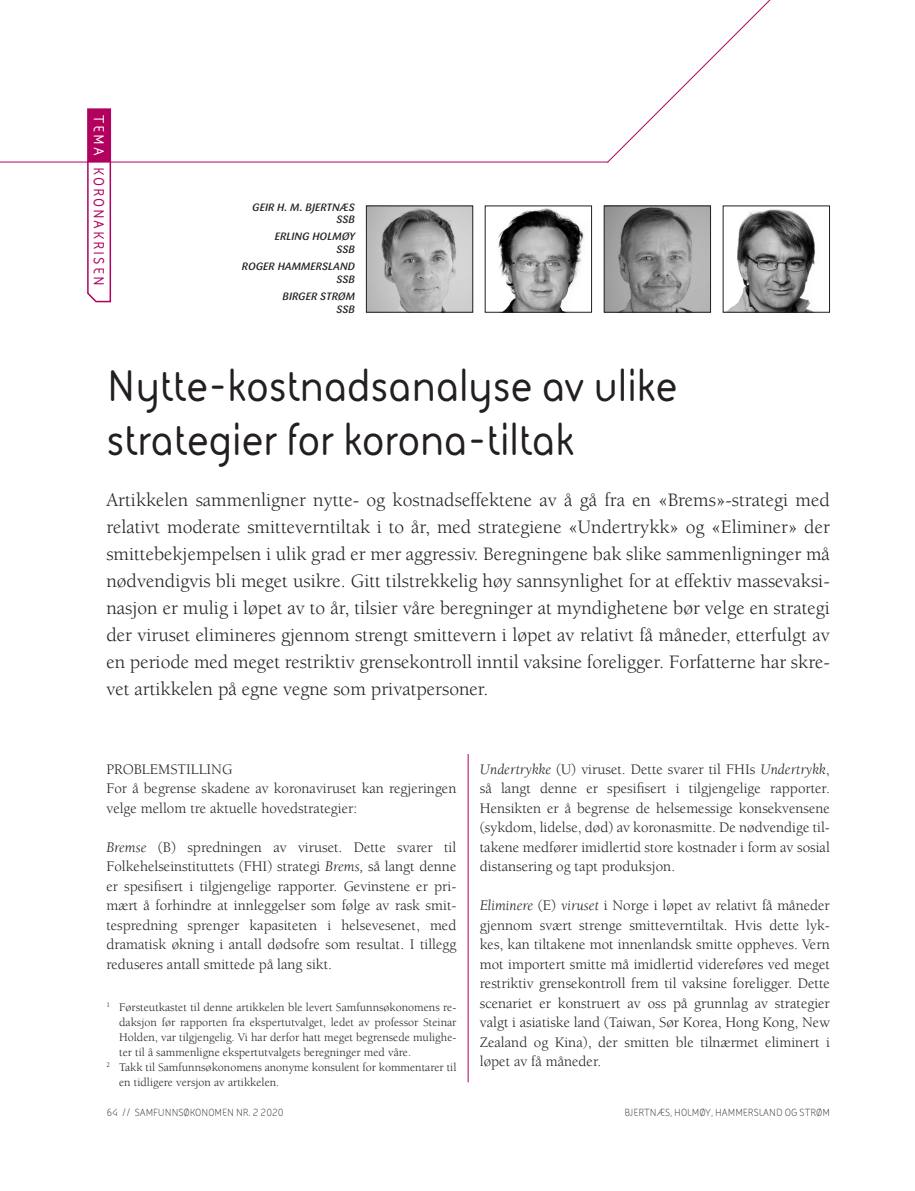
<style>
.page{position:relative;width:915px;height:1191px;background:#fff}
.page>*{position:absolute;margin:0;border:0;box-sizing:border-box;transform-origin:0 0}
.t1{font:700 45px/54px "FS Sophie";color:#231f20}
.t2{font:19.5px/27px "Berkeley Std";color:#231f20;text-align:justify}
.t3{font:15px/19.5px "Berkeley Std";color:#231f20;text-align:justify}
.t4{font:700 15px "FS Sophie";letter-spacing:.12em;color:#b1005d}
.t5{font:12px "Berkeley Std";color:#231f20}
.t6{font:italic 500 10.5px/12.8px "Sari OT";letter-spacing:.01em;color:#231f20;text-align:right}
.t7{font:10.5px "FS Sophie";color:#231f20}
.s1{color:#fff}
.s2{font-style:italic}
</style>
<div class="page">
<hr style="left:0;top:162px;width:607px;height:1px;background:#b1005d">
<svg style="left:606px;top:0;width:165px;height:163px"></svg>
<svg style="left:86px;top:160px;width:26px;height:143px"></svg>
<div style="left:87px;top:108px;width:24px;height:54px;background:#b1005d"></div>
<hr style="left:467px;top:754px;width:1px;height:328px;background:#b1005d">
<img style="left:727px;top:209px;width:88px;height:102px">
<div style="left:722px;top:205px;width:107px;height:108px;border:1px solid #231f20"></div>
<img style="left:605px;top:207px;width:103px;height:104px">
<div style="left:603px;top:205px;width:107px;height:108px;border:1px solid #231f20"></div>
<img style="left:498px;top:208px;width:86px;height:103px">
<div style="left:484px;top:205px;width:107px;height:108px;border:1px solid #231f20"></div>
<img style="left:368px;top:207px;width:103px;height:104px">
<div style="left:366px;top:205px;width:107px;height:108px;border:1px solid #231f20"></div>
<p class="t4" style="left:109px;top:115px;width:172px;rotate:90deg"><span class="s1">TEMA</span> KORONAKRISEN</p>
<p class="t6" style="left:252px;top:200px;width:104px">GEIR H. M. BJERTNÆS<br>SSB</p>
<p class="t6" style="left:274px;top:230px;width:82px">ERLING HOLMØY<br>SSB</p>
<p class="t6" style="left:242px;top:260px;width:115px">ROGER HAMMERSLAND<br>SSB</p>
<p class="t6" style="left:282px;top:290px;width:74px">BIRGER STRØM<br>SSB</p>
<h1 class="t1" style="left:106px;top:356px;width:572px">Nytte-kostnadsanalyse av ulike strategier for korona-tiltak</h1>
<p class="t2" style="left:106px;top:486px;width:724px">Artikkelen sammenligner nytte- og kostnadseffektene av å gå fra en «Brems»-strategi med relativt moderate smitteverntiltak i to år, med strategiene «Undertrykk» og «Eliminer» der smittebekjempelsen i ulik grad er mer aggressiv. Beregningene bak slike sammenligninger må nødvendigvis bli meget usikre. Gitt tilstrekkelig høy sannsynlighet for at effektiv massevaksi&shy;nasjon er mulig i løpet av to år, tilsier våre beregninger at myndighetene bør velge en strategi der viruset elimineres gjennom strengt smittevern i løpet av relativt få måneder, etterfulgt av en periode med meget restriktiv grensekontroll inntil vaksine foreligger. Forfatterne har skre&shy;vet artikkelen på egne vegne som privatpersoner.</p>
<p class="t3" style="left:106px;top:759px;width:351px;text-align:left">PROBLEMSTILLING<sup>1</sup> <sup>2<br></sup>For å begrense skadene av koronaviruset kan regjeringen velge mellom tre aktuelle hovedstrategier:</p>
<p class="t3" style="left:106px;top:837px;width:351px"><span class="s2">Bremse</span> (B) spredningen av viruset. Dette svarer til Folkehelseinstituttets (FHI) strategi <span class="s2">Brems,</span> så langt denne er spesifisert i tilgjengelige rapporter. Gevinstene er pri&shy;mært å forhindre at innleggelser som følge av rask smit&shy;tespredning sprenger kapasiteten i helsevesenet, med dramatisk økning i antall dødsofre som resultat. I tillegg reduseres antall smittede på lang sikt.</p>
<p class="t5" style="left:106px;top:1000px;width:351px"><sup>1</sup> Førsteutkastet til denne artikkelen ble levert Samfunnsøkonomens re-</p>
<p class="t5" style="left:119px;top:1015px;width:338px">daksjon før rapporten fra ekspertutvalget, ledet av professor Steinar</p>
<p class="t5" style="left:119px;top:1030px;width:338px">Holden, var tilgjengelig. Vi har derfor hatt meget begrensede mulighe-</p>
<p class="t5" style="left:119px;top:1045px;width:293px">ter til å sammenligne ekspertutvalgets beregninger med våre.</p>
<p class="t5" style="left:106px;top:1060px;width:351px"><sup>2</sup> Takk til Samfunnsøkonomens anonyme konsulent for kommentarer til</p>
<p class="t5" style="left:119px;top:1075px;width:162px">en tidligere versjon av artikkelen.</p>
<p class="t7" style="left:106px;top:1106px;width:179px">64 // SAMFUNNSØKONOMEN NR. 2 2020</p>
<p class="t3" style="left:479px;top:759px;width:351px"><span class="s2">Undertrykke</span> (U) viruset. Dette svarer til FHIs <span class="s2">Undertrykk</span>, så langt denne er spesifisert i tilgjengelige rapporter.<br>Hensikten er å begrense de helsemessige konsekvensene (sykdom, lidelse, død) av koronasmitte. De nødvendige til&shy;takene medfører imidlertid store kostnader i form av sosial distansering og tapt produksjon.</p>
<p class="t3" style="left:479px;top:896px;width:351px"><span class="s2">Eliminere</span> (E) <span class="s2">viruset</span> i Norge i løpet av relativt få måneder gjennom svært strenge smitteverntiltak. Hvis dette lyk&shy;kes, kan tiltakene mot innenlandsk smitte oppheves. Vern mot importert smitte må imidlertid videreføres ved meget restriktiv grensekontroll frem til vaksine foreligger. Dette scenariet er konstruert av oss på grunnlag av strategier valgt i asiatiske land (Taiwan, Sør Korea, Hong Kong, New Zealand og Kina), der smitten ble tilnærmet eliminert i løpet av få måneder.</p>
<p class="t7" style="left:624px;top:1106px;width:207px">BJERTNÆS, HOLMØY, HAMMERSLAND OG STRØM</p>
</div>
